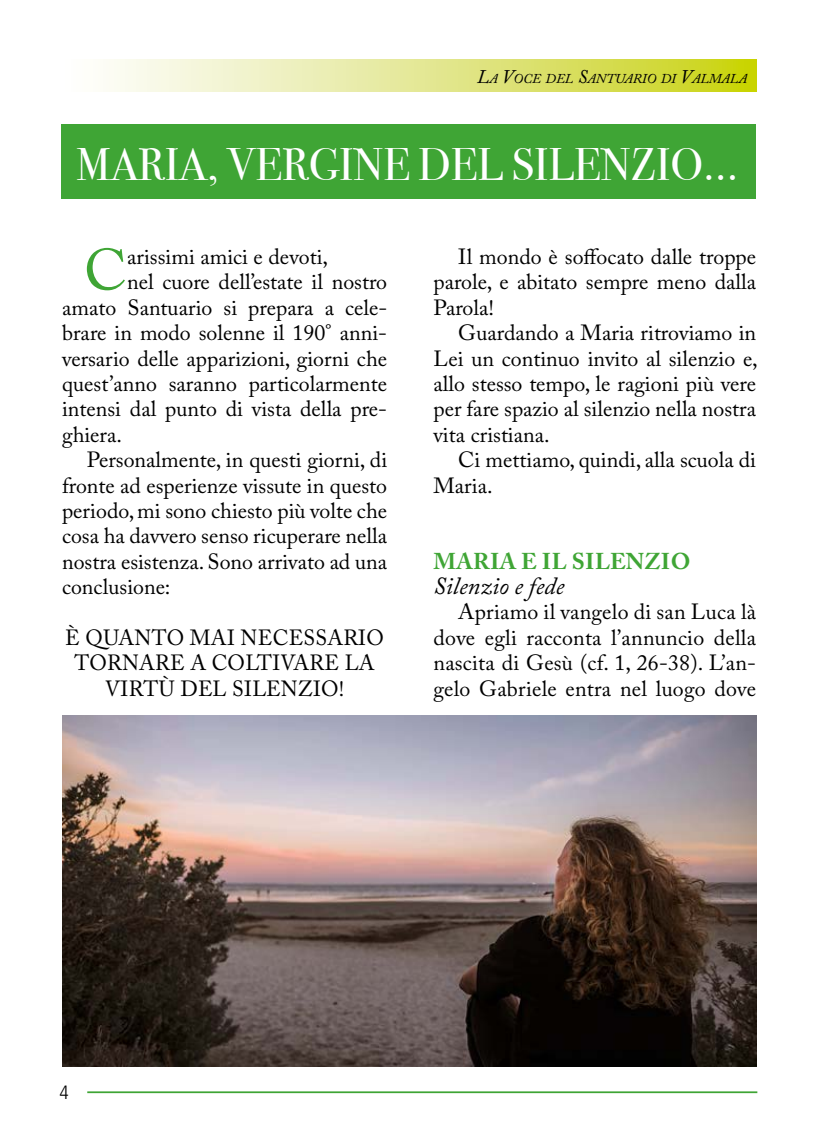
<style>
.page{position:relative;width:819px;height:1141px;background:#fff}
.page>*{position:absolute;margin:0;border:0;box-sizing:border-box;transform-origin:0 0}
.t1{font:57.57px "Adobe Caslon Pro";color:#3fa535}
.t2{font:45.5px "Bodoni Svty Two ITCTT";color:#fff}
.t3{font:italic 24.5px "Adobe Caslon Pro";color:#000}
.t4{font:700 22.75px "Adobe Caslon Pro";letter-spacing:.015em;color:#3fa535}
.t5{font:21.88px/25.4px "Adobe Caslon Pro";color:#000;text-align:justify}
.t6{font:300 condensed 19.25px "Frutiger LT Std";color:#000}
.t7{font:italic 13.47px "Adobe Caslon Pro";color:#000}
.s1{font-size:19.25px}
</style>
<div class="page">
<hr style="left:87px;top:1091px;width:670px;height:2px;background:#3fa535">
<svg style="left:106px;top:60px;width:650px;height:32px;background:#e2e78c"></svg>
<div style="left:61px;top:124px;width:694px;height:75px;background:#3fa535"></div>
<img style="left:62px;top:716px;width:695px;height:351px">
<p class="t7" style="left:477px;top:70px;width:271px"><span class="s1">L</span>A <span class="s1">V</span>OCE DEL <span class="s1">S</span>ANTUARIO DI <span class="s1">V</span>ALMALA</p>
<h2 class="t2" style="left:76px;top:127px;width:663px">MARIA, VERGINE DEL SILENZIO…</h2>
<h1 class="t1" style="left:84px;top:236px;width:44px">C</h1>
<p class="t5" style="left:127px;top:244px;width:202px">arissimi amici e devoti,</p>
<p class="t5" style="left:127px;top:269px;width:261px">nel cuore dell’estate il nostro</p>
<p class="t5" style="left:62px;top:295px;width:326px">amato Santuario si prepara a cele-</p>
<p class="t5" style="left:62px;top:320px;width:326px">brare in modo solenne il 190° anni-</p>
<p class="t5" style="left:62px;top:345px;width:326px">versario delle apparizioni, giorni che</p>
<p class="t5" style="left:62px;top:371px;width:326px">quest’anno saranno particolarmente</p>
<p class="t5" style="left:62px;top:396px;width:326px">intensi dal punto di vista della pre-</p>
<p class="t5" style="left:62px;top:422px;width:62px">ghiera.</p>
<p class="t5" style="left:87px;top:447px;width:302px">Personalmente, in questi giorni, di</p>
<p class="t5" style="left:62px;top:472px;width:326px">fronte ad esperienze vissute in questo</p>
<p class="t5" style="left:62px;top:498px;width:326px">periodo, mi sono chiesto più volte che</p>
<p class="t5" style="left:62px;top:523px;width:326px">cosa ha davvero senso ricuperare nella</p>
<p class="t5" style="left:62px;top:548px;width:326px">nostra esistenza. Sono arrivato ad una</p>
<p class="t5" style="left:62px;top:574px;width:110px">conclusione:</p>
<p class="t5" style="left:65px;top:625px;width:320px;text-align:center">È QUANTO MAI NECESSARIO<br>TORNARE A COLTIVARE LA<br>VIRTÙ DEL SILENZIO!</p>
<p class="t5" style="left:433px;top:244px;width:324px;text-indent:25px">Il mondo è soffocato dalle troppe parole, e abitato sempre meno dalla Parola!</p>
<p class="t5" style="left:433px;top:320px;width:326px;text-indent:25px">Guardando a Maria ritroviamo in Lei un continuo invito al silenzio e, allo stesso tempo, le ragioni più vere per fare spazio al silenzio nella nostra vita cristiana.</p>
<p class="t5" style="left:433px;top:447px;width:324px;text-indent:25px">Ci mettiamo, quindi, alla scuola di<br>Maria.</p>
<p class="t4" style="left:433px;top:547px;width:258px">MARIA E IL SILENZIO</p>
<p class="t3" style="left:433px;top:571px;width:132px">Silenzio e fede</p>
<p class="t5" style="left:433px;top:599px;width:324px;text-indent:25px">Apriamo il vangelo di san Luca là dove egli racconta l’annuncio della nascita di Gesù (cf. 1, 26-38). L’an&shy;gelo Gabriele entra nel luogo dove</p>
<p class="t6" style="left:60px;top:1081px;width:11px">4</p>
</div>
